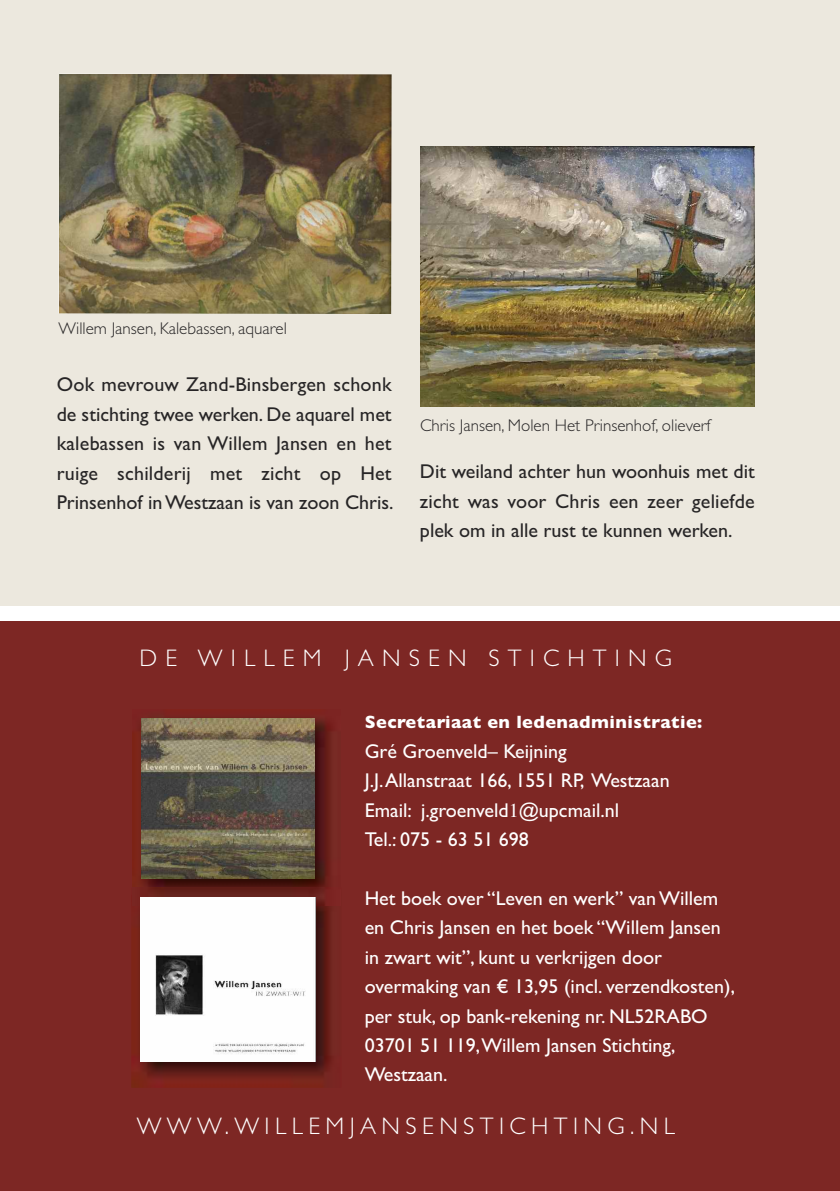
<style>
.page{position:relative;width:840px;height:1191px;background:#fff}
.page>*{position:absolute;margin:0;border:0;box-sizing:border-box;transform-origin:0 0}
.t1{font:300 24px "Gill Sans";letter-spacing:.225em;color:#fff}
.t2{font:300 24px "Gill Sans";letter-spacing:.34em;color:#fff}
.t3{font:20px/29.4px "Gill Sans";color:#fff}
.t4{font:20px/29.4px "Gill Sans";color:#272526;text-align:justify}
.t5{font:700 18px "Gill Sans";letter-spacing:.025em;color:#fff}
.t6{font:300 17px "Gill Sans";color:#272526}
.s1{font-family:"Times"}
</style>
<div class="page">
<div style="left:0;top:0;width:839px;height:605px;background:#ece8de"></div>
<div style="left:0;top:621px;width:839px;height:570px;background:#7d2724"></div>
<img style="left:131px;top:715px;width:202px;height:372px">
<img style="left:141px;top:718px;width:173px;height:161px">
<img style="left:132px;top:887px;width:201px;height:18px">
<img style="left:140px;top:897px;width:175px;height:164px">
<img style="left:59px;top:74px;width:332px;height:240px">
<img style="left:420px;top:147px;width:334px;height:259px">
<p class="t6" style="left:59px;top:318px;width:229px">Willem Jansen, Kalebassen, aquarel</p>
<p class="t4" style="left:57px;top:370px;width:338px">Ook mevrouw Zand-Binsbergen schonk de stichting twee werken. De aquarel met kalebassen is van Willem Jansen en het ruige schilderij met zicht op Het Prinsenhof inWestzaan is van zoon Chris.</p>
<p class="t6" style="left:420px;top:415px;width:292px">Chris Jansen, Molen Het Prinsenhof, olieverf</p>
<p class="t4" style="left:420px;top:456px;width:336px">Dit weiland achter hun woonhuis met dit zicht was voor Chris een zeer geliefde plek om in alle rust te kunnen werken.</p>
<p class="t2" style="left:139px;top:644px;width:533px">DE WILLEM JANSEN STICHTING</p>
<p class="t5" style="left:364px;top:711px;width:339px">Secretariaat en ledenadministratie:</p>
<p class="t3" style="left:364px;top:736px;width:306px">Gré Groenveld– Keijning<br>J.J.Allanstraat 166, 1551 RP, Westzaan<br>Email: j.groenveld<span class="s1">1</span>@upcmail.nl<br>Tel.: 075 - 63 51 698</p>
<p class="t3" style="left:364px;top:883px;width:371px">Het boek over “Leven en werk” vanWillem en Chris Jansen en het boek “Willem Jansen in zwart wit”, kunt u verkrijgen door overmaking van € 13,95 (incl. verzendkosten), per stuk, op bank-rekening nr. NL52RABO 03701 51 119,Willem Jansen Stichting, Westzaan.</p>
<p class="t1" style="left:137px;top:1111px;width:539px">WWW.WILLEMJANSENSTICHTING.NL</p>
</div>
